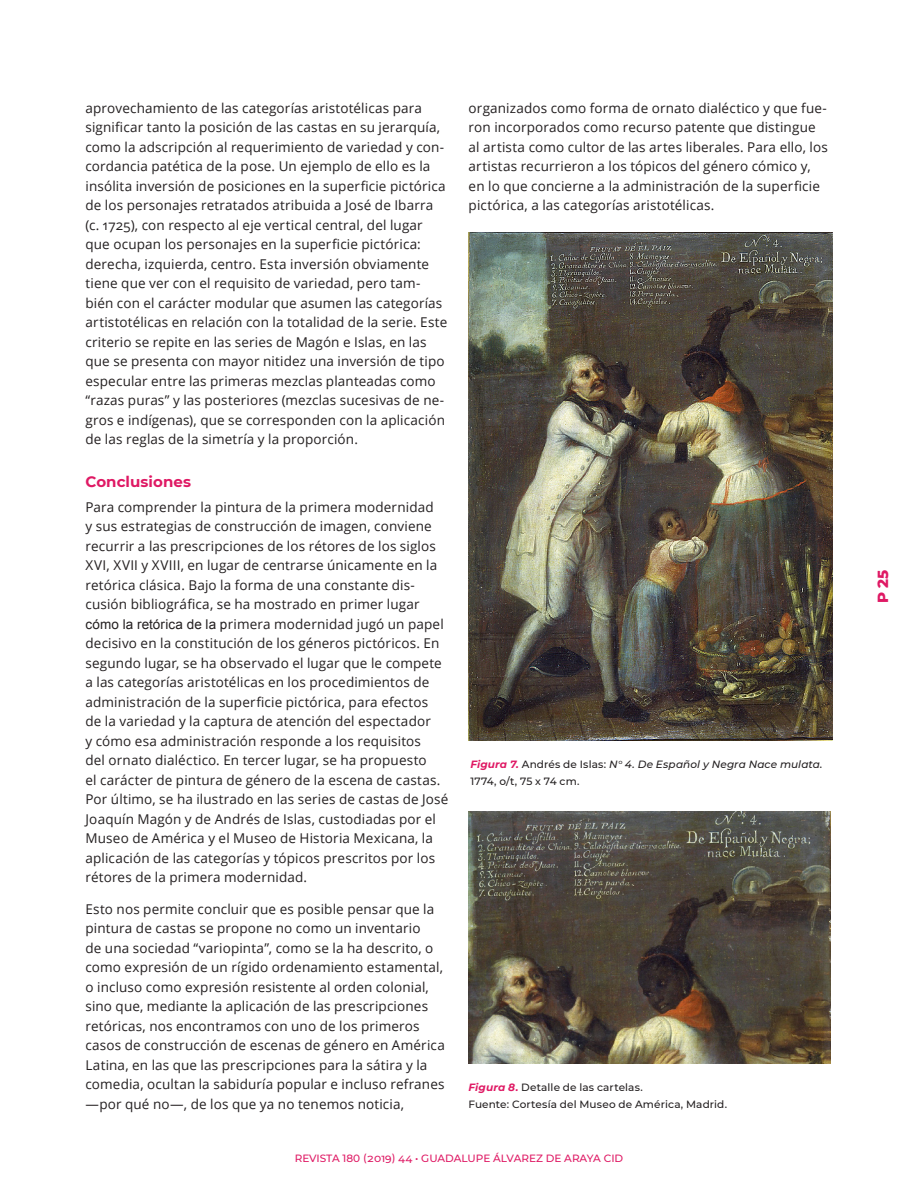
<style>
.page{position:relative;width:918px;height:1188px;background:#fff}
.page>*{position:absolute;margin:0;border:0;box-sizing:border-box;transform-origin:0 0}
.Sección_1{font:700 15px "Montserrat";letter-spacing:.005em;color:#df1964}
.t1{font:800 15px "Montserrat";color:#df1964}
.Texto{font:13.5px/19.5px "Open Sans";letter-spacing:.01em;color:#231f20}
.bajada_imagen{font:500 10.5px/16.5px "Montserrat";letter-spacing:.015em;color:#231f20}
.t2{font:500 10.5px "Montserrat";color:#df1964}
.s1{font-family:"Arial"}
.s2{font-weight:700;font-style:italic;color:#df1964}
.s3{font-style:italic}
</style>
<div class="page">
<img style="left:469px;top:233px;width:363px;height:508px">
<img style="left:468px;top:812px;width:362px;height:252px">
<p class="Texto" style="left:86px;top:98px;width:363px">aprovechamiento de las categorías aristotélicas para significar tanto la posición de las castas en su jerarquía, como la adscripción al requerimiento de variedad y con&shy;cordancia patética de la pose. Un ejemplo de ello es la insólita inversión de posiciones en la superficie pictórica de los personajes retratados atribuida a José de Ibarra (c. 1725), con respecto al eje vertical central, del lugar que ocupan los personajes en la superficie pictórica: derecha, izquierda, centro. Esta inversión obviamente tiene que ver con el requisito de variedad, pero tam&shy;bién con el carácter modular que asumen las categorías artistotélicas en relación con la totalidad de la serie. Este criterio se repite en las series de Magón e Islas, en las que se presenta con mayor nitidez una inversión de tipo especular entre las primeras mezclas planteadas como “razas puras” y las posteriores (mezclas sucesivas de ne&shy;gros e indígenas), que se corresponden con la aplicación de las reglas de la simetría y la proporción.</p>
<p class="Sección_1" style="left:86px;top:471px;width:107px">Conclusiones</p>
<p class="Texto" style="left:86px;top:497px;width:365px">Para comprender la pintura de la primera modernidad<br>y sus estrategias de construcción de imagen, conviene recurrir a las prescripciones de los rétores de los siglos XVI, XVII y XVIII, en lugar de centrarse únicamente en la retórica clásica. Bajo la forma de una constante dis&shy;cusión bibliográfica, se ha mostrado en primer lugar <span class="s1">cómo la retórica de la p</span>rimera modernidad jugó un papel decisivo en la constitución de los géneros pictóricos. En segundo lugar, se ha observado el lugar que le compete a las categorías aristotélicas en los procedimientos de administración de la superficie pictórica, para efectos<br>de la variedad y la captura de atención del espectador<br>y cómo esa administración responde a los requisitos<br>del ornato dialéctico. En tercer lugar, se ha propuesto<br>el carácter de pintura de género de la escena de castas.<br>Por último, se ha ilustrado en las series de castas de José Joaquín Magón y de Andrés de Islas, custodiadas por el Museo de América y el Museo de Historia Mexicana, la aplicación de las categorías y tópicos prescritos por los rétores de la primera modernidad.</p>
<p class="Texto" style="left:86px;top:899px;width:361px">Esto nos permite concluir que es posible pensar que la pintura de castas se propone no como un inventario<br>de una sociedad “variopinta”, como se la ha descrito, o como expresión de un rígido ordenamiento estamental, o incluso como expresión resistente al orden colonial, sino que, mediante la aplicación de las prescripciones retóricas, nos encontramos con uno de los primeros casos de construcción de escenas de género en América Latina, en las que las prescripciones para la sátira y la comedia, ocultan la sabiduría popular e incluso refranes —por qué no—, de los que ya no tenemos noticia,</p>
<p class="Texto" style="left:469px;top:98px;width:361px">organizados como forma de ornato dialéctico y que fue&shy;ron incorporados como recurso patente que distingue al artista como cultor de las artes liberales. Para ello, los artistas recurrieron a los tópicos del género cómico y, en lo que concierne a la administración de la superficie pictórica, a las categorías aristotélicas.</p>
<p class="bajada_imagen" style="left:470px;top:756px;width:354px"><span class="s2">Figura 7.</span> Andrés de Islas: <span class="s3">N° 4. De Español y Negra Nace mulata.<br></span>1774, o/t, 75 x 74 cm.</p>
<p class="bajada_imagen" style="left:468px;top:1079px;width:260px"><span class="s2">Figura 8.</span> Detalle de las cartelas.<br>Fuente: Cortesía del Museo de América, Madrid.</p>
<p class="t2" style="left:295px;top:1151px;width:330px">REVISTA 180 (2019) 44 • GUADALUPE ÁLVAREZ DE ARAYA CID</p>
<p class="t1" style="left:872px;top:603px;width:35px;rotate:-90deg">P 25</p>
</div>
